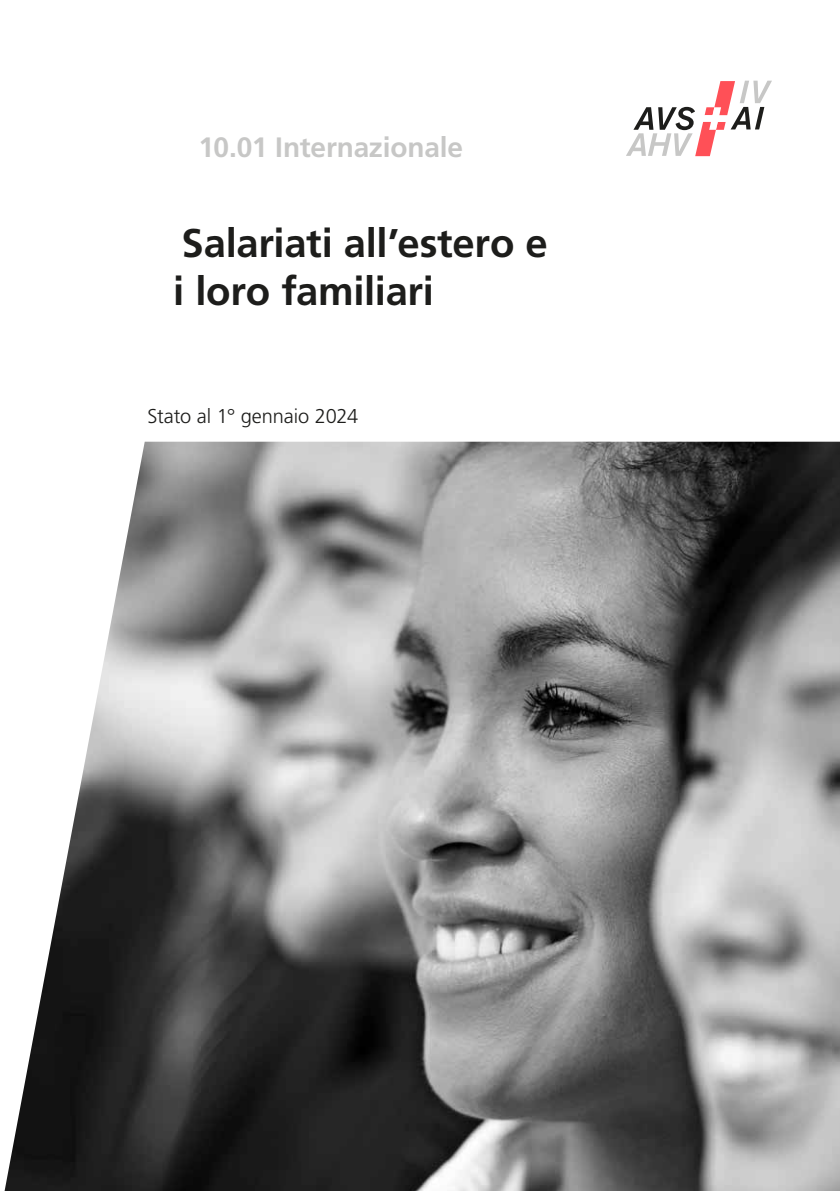
<style>
.page{position:relative;width:840px;height:1191px;background:#fff}
.page>*{position:absolute;margin:0;border:0;box-sizing:border-box;transform-origin:0 0}
.MB_Titel{font:700 40px "Frutiger LT Std";letter-spacing:-.005em;color:#1d1d1b}
.MB_Gruppe_Titelseite{font:700 28px "Frutiger LT Std";letter-spacing:-.005em;color:#c7c7c6}
.Grundtext{font:300 20px "Frutiger LT Std";letter-spacing:-.005em;color:#1d1d1b}
</style>
<div class="page">
<svg style="left:626px;top:81px;width:145px;height:75px"></svg>
<img style="left:4px;top:442px;width:835px;height:749px">
<p class="MB_Gruppe_Titelseite" style="left:198px;top:131px;width:266px">10.01 Internazionale</p>
<p class="MB_Titel" style="left:181px;top:219px;width:367px">Salariati all’estero e</p>
<p class="MB_Titel" style="left:173px;top:267px;width:262px">i loro familiari</p>
<p class="Grundtext" style="left:147px;top:405px;width:212px">Stato al 1° gennaio 2024</p>
</div>
